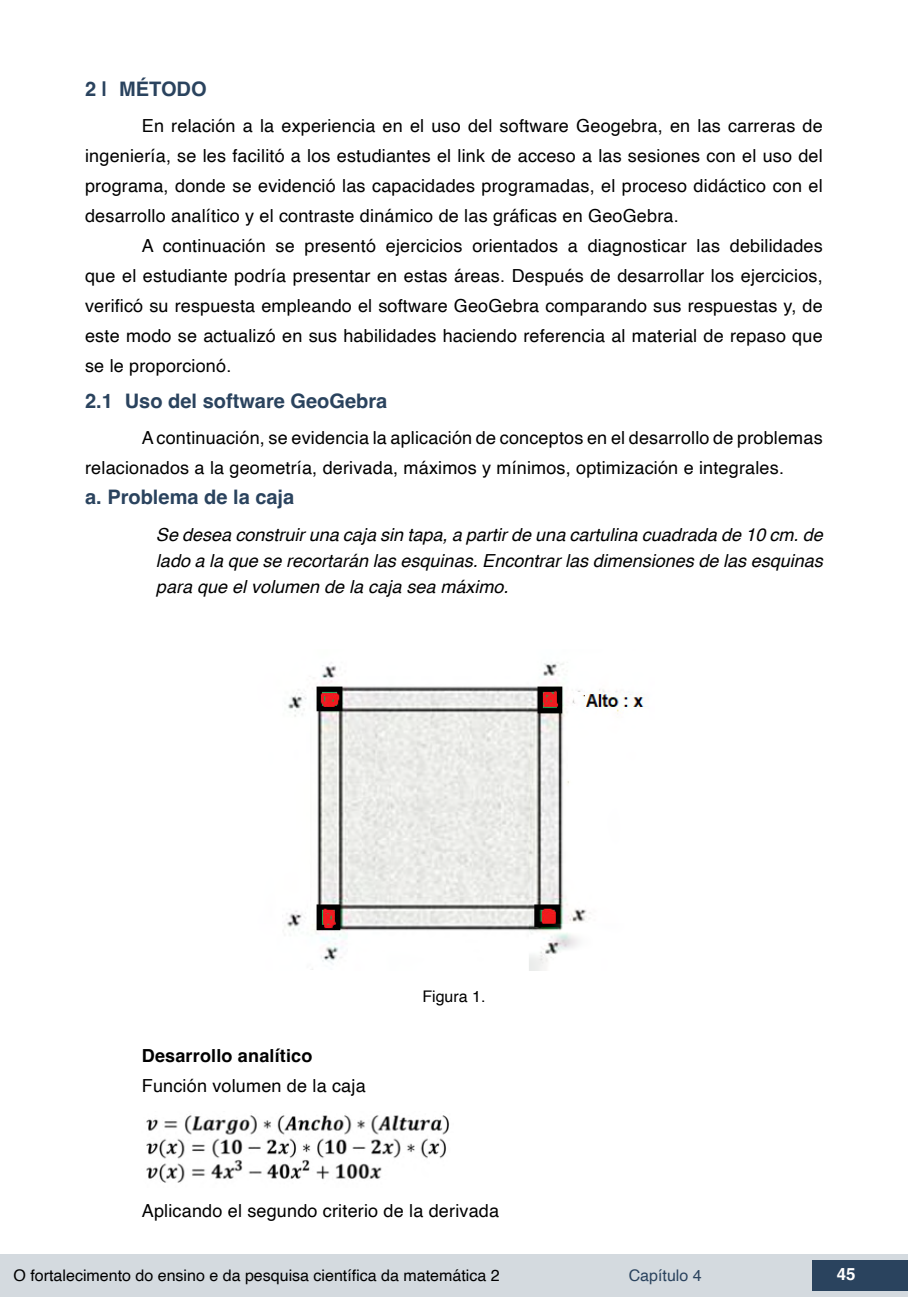
<style>
.page{position:relative;width:908px;height:1304px;background:#fff}
.page>*{position:absolute;margin:0;border:0;box-sizing:border-box;transform-origin:0 0}
.t1{font:700 20px "Helvetica";color:#2a435e}
.t2{font:18px/30px "Helvetica";letter-spacing:.01em;color:#000;text-align:justify}
.t3{font:italic 18px/26px "Helvetica";color:#000;text-align:justify}
.t4{font:700 18px "Helvetica";letter-spacing:.01em;color:#000}
.t5{font:700 16.8px "Helvetica";color:#fff}
.t6{font:16px "Helvetica";color:#000}
.t7{font:16px "Helvetica";color:#2a435e}
</style>
<div class="page">
<div style="left:0;top:1254px;width:906px;height:43px;background:#d4dadf"></div>
<div style="left:812px;top:1261px;width:95px;height:30px;background:#2a435e"></div>
<img style="left:286px;top:662px;width:360px;height:309px">
<img style="left:146px;top:1115px;width:303px;height:68px">
<p class="t1" style="left:85px;top:77px;width:123px">2 | MÉTODO</p>
<p class="t2" style="left:85px;top:111px;width:738px;text-indent:57px">En relación a la experiencia en el uso del software Geogebra, en las carreras de ingeniería, se les facilitó a los estudiantes el link de acceso a las sesiones con el uso del programa, donde se evidenció las capacidades programadas, el proceso didáctico con el desarrollo analítico y el contraste dinámico de las gráficas en GeoGebra.</p>
<p class="t2" style="left:85px;top:231px;width:738px;text-indent:57px">A continuación se presentó ejercicios orientados a diagnosticar las debilidades que el estudiante podría presentar en estas áreas. Después de desarrollar los ejercicios, verificó su respuesta empleando el software GeoGebra comparando sus respuestas y, de este modo se actualizó en sus habilidades haciendo referencia al material de repaso que se le proporcionó.</p>
<p class="t1" style="left:85px;top:389px;width:303px">2.1 Uso del software GeoGebra</p>
<p class="t2" style="left:85px;top:423px;width:738px;text-indent:57px">A continuación, se evidencia la aplicación de conceptos en el desarrollo de problemas relacionados a la geometría, derivada, máximos y mínimos, optimización e integrales.</p>
<p class="t1" style="left:85px;top:485px;width:210px">a. Problema de la caja</p>
<p class="t3" style="left:156px;top:522px;width:668px">Se desea construir una caja sin tapa, a partir de una cartulina cuadrada de 10 cm. de lado a la que se recortarán las esquinas. Encontrar las dimensiones de las esquinas para que el volumen de la caja sea máximo.</p>
<p class="t4" style="left:142px;top:1044px;width:172px">Desarrollo analítico</p>
<p class="t2" style="left:142px;top:1071px;width:225px">Función volumen de la caja</p>
<p class="t6" style="left:422px;top:984px;width:65px">Figura 1.</p>
<p class="t2" style="left:142px;top:1196px;width:358px">Aplicando el segundo criterio de la derivada</p>
<p class="t6" style="left:14px;top:1263px;width:487px">O fortalecimento do ensino e da pesquisa científica da matemática 2</p>
<p class="t7" style="left:628px;top:1263px;width:74px">Capítulo 4</p>
<p class="t5" style="left:836px;top:1264px;width:20px">45</p>
</div>
